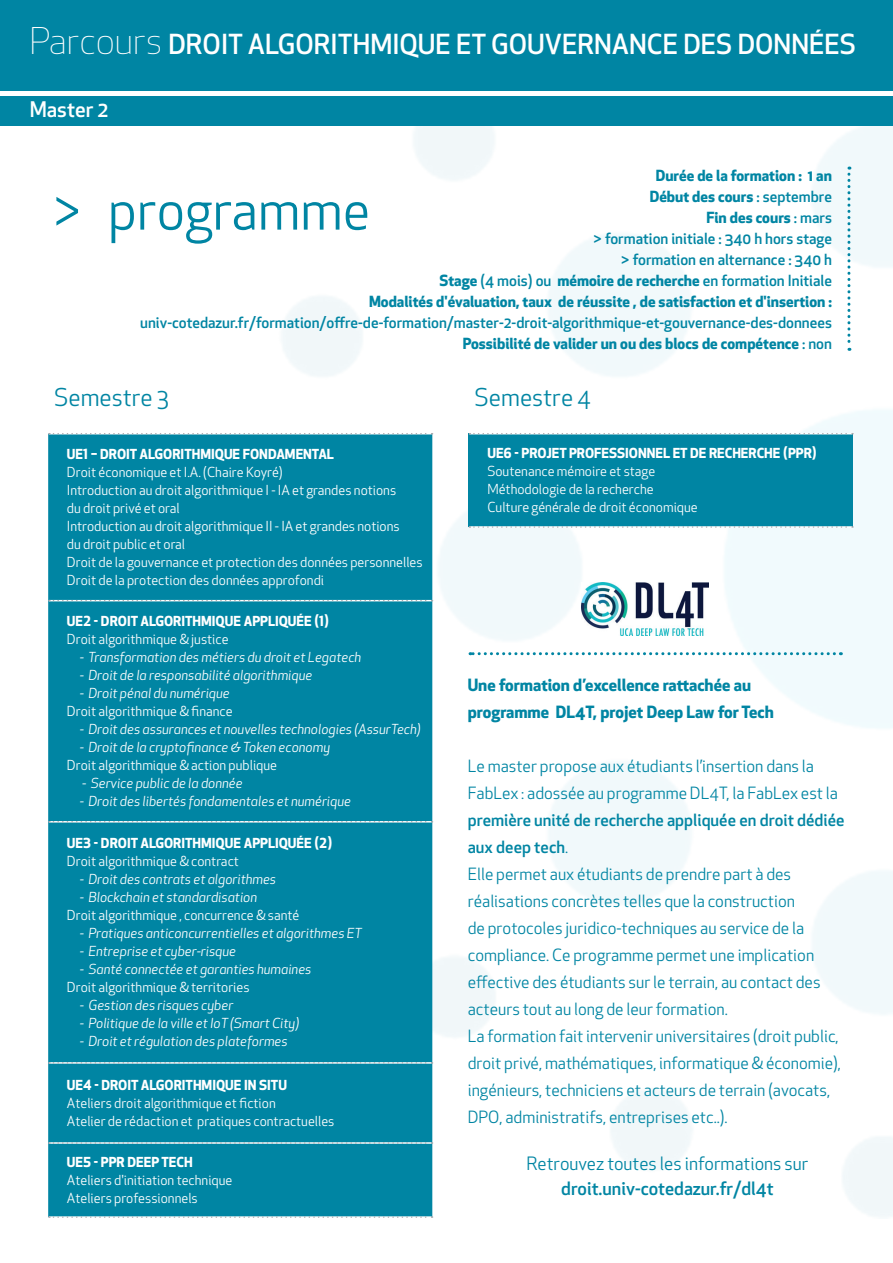
<style>
.page{position:relative;width:893px;height:1263px;background:#fff}
.page>*{position:absolute;margin:0;border:0;box-sizing:border-box;transform-origin:0 0}
.t1{font:54px "Apex New";color:#0085a3}
.t2{font:500 27px "Apex New";color:#fff}
.t3{font:24px "Apex New";color:#0085a3}
.t4{font:500 21px "Apex New";color:#fff}
.t5{font:18px "Apex New";color:#0085a3}
.t6{font:500 18px "Apex New";color:#0085a3}
.t7{font:16.5px/27px "Apex New";color:#0085a3}
.t8{font:700 16.5px/27px "Apex New";color:#0085a3}
.t9{font:700 15px/21px "Apex New";color:#0085a3;text-align:right}
.t10{font:500 15px/21px "Apex New";color:#0085a3;text-align:right}
.t11{font:13.5px/18px "Apex New";color:#fff}
.t12{font:italic 13.5px "Apex New";color:#fff}
.t13{font:700 13.5px "Apex New";color:#fff}
.s1{font-weight:300;font-size:36px}
.s2{font-weight:500}
.s3{font-weight:700}
</style>
<div class="page">
<img style="left:234px;top:90px;width:659px;height:1128px">
<div style="left:0;top:0;width:893px;height:90px;background:#0085a3"></div>
<div style="left:0;top:96px;width:893px;height:30px;background:#0085a3"></div>
<svg style="left:470px;top:652px;width:364px;height:3px"></svg>
<img style="left:582px;top:582px;width:126px;height:53px">
<svg style="left:847px;top:167px;width:3px;height:184px"></svg>
<div style="left:48px;top:434px;width:384px;height:783px;background:#0085a3"></div>
<svg style="left:49px;top:433px;width:384px;height:1px"></svg>
<svg style="left:49px;top:600px;width:384px;height:1px"></svg>
<svg style="left:49px;top:821px;width:384px;height:1px"></svg>
<svg style="left:49px;top:1062px;width:384px;height:2px"></svg>
<svg style="left:49px;top:1142px;width:384px;height:2px"></svg>
<svg style="left:49px;top:1216px;width:384px;height:2px"></svg>
<div style="left:469px;top:434px;width:384px;height:93px;background:#0085a3"></div>
<svg style="left:469px;top:433px;width:384px;height:1px"></svg>
<svg style="left:469px;top:526px;width:384px;height:2px"></svg>
<h2 class="t2" style="left:30px;top:26px;width:827px"><span class="s1">Parcours</span> DROIT ALGORITHMIQUE ET GOUVERNANCE DES DONNÉES</h2>
<h3 class="t4" style="left:30px;top:96px;width:80px">Master 2</h3>
<p class="t9" style="left:369px;top:165px;width:464px">Durée de la formation : 1 an<br>Début des cours <span class="s2">: septembre<br></span>Fin des cours <span class="s2">: mars<br>&gt; formation initiale : 340 h hors stage<br>&gt; formation en alternance : 340 h<br></span>Stage <span class="s2">(4 mois) ou</span> mémoire de recherche <span class="s2">en formation Initiale<br></span>Modalités d'évaluation, taux de réussite , de satisfaction et d'insertion :</p>
<p class="t10" style="left:140px;top:312px;width:693px">univ-cotedazur.fr/formation/offre-de-formation/master-2-droit-algorithmique-et-gouvernance-des-donnees<br><span class="s3">Possibilité de valider un ou des blocs de compétence</span> : non</p>
<h1 class="t1" style="left:54px;top:176px;width:318px">&gt; programme</h1>
<h3 class="t3" style="left:54px;top:382px;width:116px">Semestre 3</h3>
<p class="t13" style="left:67px;top:444px;width:269px">UE1 – DROIT ALGORITHMIQUE FONDAMENTAL</p>
<p class="t11" style="left:67px;top:463px;width:357px">Droit économique et I.A. (Chaire Koyré)<br>Introduction au droit algorithmique I - IA et grandes notions<br>du droit privé et oral<br>Introduction au droit algorithmique II - IA et grandes notions<br>du droit public et oral<br>Droit de la gouvernance et protection des données personnelles Droit de la protection des données approfondi</p>
<p class="t13" style="left:67px;top:611px;width:263px">UE2 - DROIT ALGORITHMIQUE APPLIQUÉE (1)</p>
<p class="t11" style="left:67px;top:630px;width:163px">Droit algorithmique &amp; justice</p>
<p class="t12" style="left:80px;top:649px;width:283px">- Transformation des métiers du droit et Legatech</p>
<p class="t12" style="left:80px;top:667px;width:234px">- Droit de la responsabilité algorithmique</p>
<p class="t12" style="left:80px;top:685px;width:152px">- Droit pénal du numérique</p>
<p class="t11" style="left:67px;top:702px;width:167px">Droit algorithmique &amp; finance</p>
<p class="t12" style="left:80px;top:721px;width:342px">- Droit des assurances et nouvelles technologies (AssurTech)</p>
<p class="t12" style="left:80px;top:739px;width:252px">- Droit de la cryptofinance &amp; Token economy</p>
<p class="t11" style="left:67px;top:756px;width:212px">Droit algorithmique &amp; action publique</p>
<p class="t12" style="left:82px;top:775px;width:162px">- Service public de la donnée</p>
<p class="t12" style="left:80px;top:793px;width:273px">- Droit des libertés fondamentales et numérique</p>
<p class="t13" style="left:67px;top:834px;width:267px">UE3 - DROIT ALGORITHMIQUE APPLIQUÉE (2)</p>
<p class="t11" style="left:67px;top:852px;width:173px">Droit algorithmique &amp; contract</p>
<p class="t12" style="left:80px;top:871px;width:198px">- Droit des contrats et algorithmes</p>
<p class="t12" style="left:80px;top:889px;width:179px">- Blockchain et standardisation</p>
<p class="t11" style="left:67px;top:906px;width:234px">Droit algorithmique , concurrence &amp; santé</p>
<p class="t12" style="left:80px;top:925px;width:284px">- Pratiques anticoncurrentielles et algorithmes ET</p>
<p class="t12" style="left:80px;top:943px;width:158px">- Entreprise et cyber-risque</p>
<p class="t12" style="left:80px;top:961px;width:233px">- Santé connectée et garanties humaines</p>
<p class="t11" style="left:67px;top:978px;width:184px">Droit algorithmique &amp; territories</p>
<p class="t12" style="left:80px;top:997px;width:155px">- Gestion des risques cyber</p>
<p class="t12" style="left:80px;top:1015px;width:221px">- Politique de la ville et IoT (Smart City)</p>
<p class="t12" style="left:80px;top:1033px;width:210px">- Droit et régulation des plateformes</p>
<p class="t13" style="left:67px;top:1075px;width:222px">UE4 - DROIT ALGORITHMIQUE IN SITU</p>
<p class="t11" style="left:67px;top:1094px;width:269px">Ateliers droit algorithmique et fiction<br>Atelier de rédaction et pratiques contractuelles</p>
<p class="t13" style="left:67px;top:1152px;width:127px">UE5 - PPR DEEP TECH</p>
<p class="t11" style="left:67px;top:1171px;width:167px">Ateliers d'initiation technique<br>Ateliers professionnels</p>
<h3 class="t3" style="left:475px;top:382px;width:118px">Semestre 4</h3>
<p class="t13" style="left:487px;top:444px;width:331px">UE6 - PROJET PROFESSIONNEL ET DE RECHERCHE (PPR)</p>
<p class="t11" style="left:487px;top:462px;width:212px">Soutenance mémoire et stage<br>Méthodologie de la recherche<br>Culture générale de droit économique</p>
<p class="t8" style="left:468px;top:670px;width:308px">Une formation d’excellence rattachée au programme DL4T, projet Deep Law for Tech</p>
<p class="t7" style="left:468px;top:752px;width:372px">Le master propose aux étudiants l’insertion dans la<br>FabLex : adossée au programme DL4T, la FabLex est la</p>
<p class="t7" style="left:468px;top:806px;width:378px"><span class="s2">première unité de recherche appliquée en droit dédiée aux deep tech</span>.<br>Elle permet aux étudiants de prendre part à des réalisations concrètes telles que la construction<br>de protocoles juridico-techniques au service de la compliance. Ce programme permet une implication effective des étudiants sur le terrain, au contact des acteurs tout au long de leur formation.<br>La formation fait intervenir universitaires (droit public, droit privé, mathématiques, informatique &amp; économie), ingénieurs, techniciens et acteurs de terrain (avocats, DPO, administratifs, entreprises etc..).</p>
<h3 class="t5" style="left:526px;top:1152px;width:283px">Retrouvez toutes les informations sur</h3>
<h3 class="t6" style="left:561px;top:1177px;width:214px">droit.univ-cotedazur.fr/dl4t</h3>
</div>
